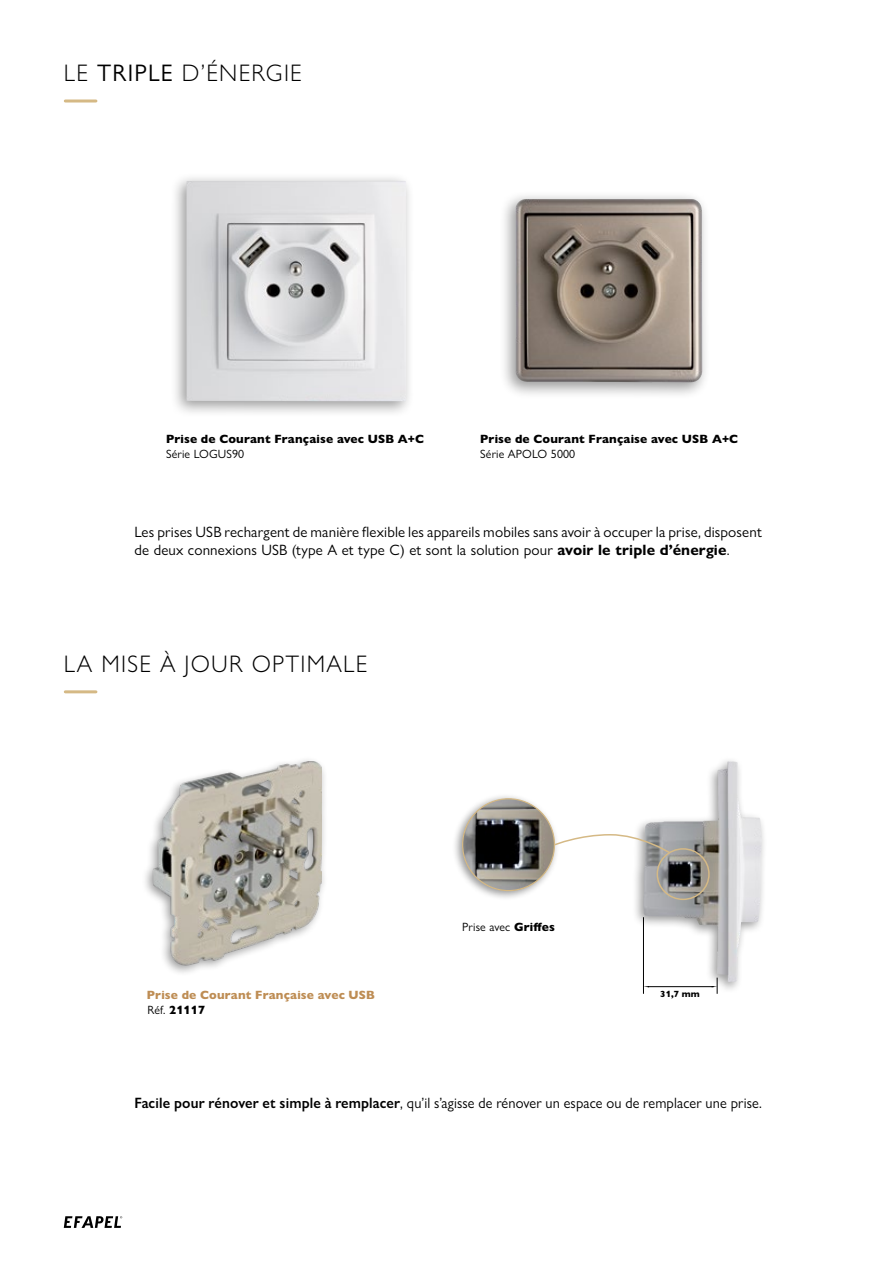
<style>
.page{position:relative;width:893px;height:1263px;background:#fff}
.page>*{position:absolute;margin:0;border:0;box-sizing:border-box;transform-origin:0 0}
.t1{font:300 24px "Gill Sans Nova";letter-spacing:.05em;color:#000}
.t2{font:15px/18px "Gill Sans Nova";letter-spacing:.01em;color:#000}
.t3{font:15px "Gill Sans Nova";letter-spacing:.01em;color:#000;scale:.96 1}
.t4{font:800 12px "Gill Sans Nova";letter-spacing:.01em;color:#000}
.t5{font:12px "Gill Sans Nova";letter-spacing:.01em;color:#000}
.t6{font:800 12px "Gill Sans Nova";letter-spacing:.01em;color:#be8d54}
.t7{font:800 9px "Gill Sans Nova";color:#000}
.s1{font-weight:400}
.s2{font-weight:700}
.s3{font-weight:800}
.s4{font-weight:600}
</style>
<div class="page">
<div style="left:631px;top:755px;width:137px;height:238px;background:#000;opacity:.4"></div>
<img style="left:643px;top:761px;width:119px;height:221px">
<hr style="left:643px;top:917px;width:1px;height:77px;background:#000">
<hr style="left:648px;top:986px;width:65px;height:1px;background:#000">
<svg style="left:712px;top:978px;width:6px;height:16px"></svg>
<div style="left:170px;top:173px;width:244px;height:245px;background:#000;opacity:.4"></div>
<img style="left:186px;top:181px;width:220px;height:221px">
<div style="left:499px;top:191px;width:212px;height:208px;background:#000;opacity:.4"></div>
<img style="left:516px;top:199px;width:186px;height:183px">
<hr style="left:65px;top:99px;width:31px;height:3px;background:#d5b985">
<hr style="left:65px;top:690px;width:31px;height:3px;background:#d5b985">
<div style="left:452px;top:793px;width:108px;height:108px;background:#000;opacity:.4"></div>
<div style="left:463px;top:799px;width:91px;height:91px;background:#000;opacity:.4"></div>
<img style="left:463px;top:799px;width:91px;height:91px;border-radius:46px">
<div style="left:141px;top:755px;width:187px;height:221px;background:#000;opacity:.4"></div>
<img style="left:148px;top:761px;width:174px;height:206px">
<div style="left:656px;top:848px;width:54px;height:52px;border:2px solid #d5b985;border-radius:50%"></div>
<svg style="left:553px;top:833px;width:118px;height:21px"></svg>
<svg style="left:64px;top:1216px;width:58px;height:12px"></svg>
<p class="t1" style="left:64px;top:58px;width:240px">LE <span class="s1">TRIPLE</span> D’ÉNERGIE</p>
<p class="t4" style="left:166px;top:432px;width:259px">Prise de Courant Française avec USB A+C</p>
<p class="t5" style="left:166px;top:446px;width:80px">Série LOGUS90</p>
<p class="t4" style="left:480px;top:432px;width:259px">Prise de Courant Française avec USB A+C</p>
<p class="t5" style="left:480px;top:446px;width:96px">Série APOLO 5000</p>
<p class="t2" style="left:134px;top:522px;width:629px">Les prises USB rechargent de manière flexible les appareils mobiles sans avoir à occuper la prise, disposent de deux connexions USB (type A et type C) et sont la solution pour <span class="s2">avoir le triple d’énergie</span>.</p>
<p class="t1" style="left:64px;top:649px;width:305px">LA MISE À JOUR OPTIMALE</p>
<p class="t6" style="left:147px;top:988px;width:230px">Prise de Courant Française avec USB</p>
<p class="t4" style="left:148px;top:1002px;width:59px"><span class="s1">Réf.</span> 21117</p>
<p class="t5" style="left:462px;top:919px;width:94px">Prise avec <span class="s3">Griffes</span></p>
<p class="t7" style="left:660px;top:988px;width:41px">31,7 mm</p>
<p class="t3" style="left:134px;top:1093px;width:655px"><span class="s4">Facile pour rénover et simple à remplacer</span>, qu’il s’agisse de rénover un espace ou de remplacer une prise.</p>
</div>
